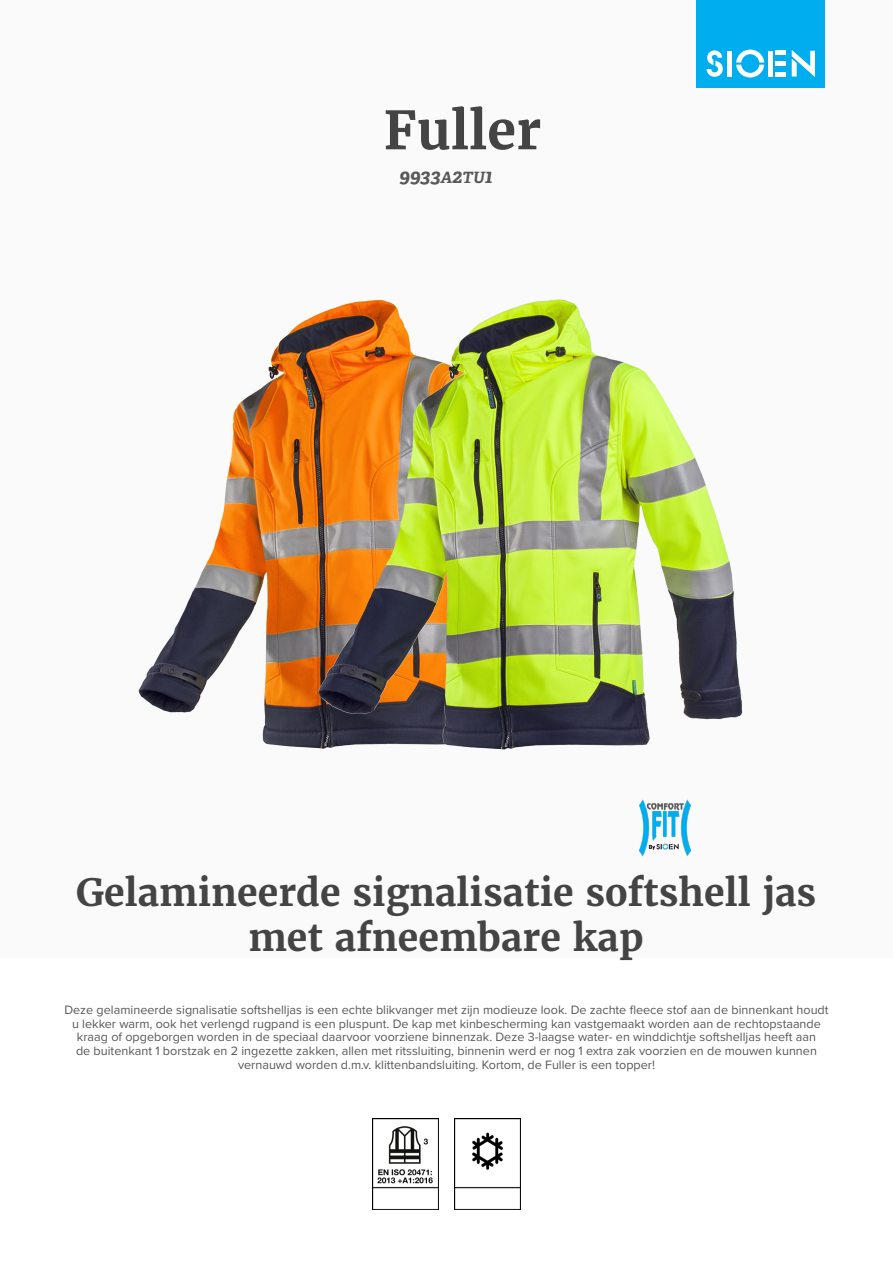
<style>
.page{position:relative;width:893px;height:1263px;background:#fff}
.page>*{position:absolute;margin:0;border:0;box-sizing:border-box;transform-origin:0 0}
.product_name{font:700 52.5px "Merriweather";color:#444}
.product_h2{font:700 37.5px/45px "Merriweather";color:#444;text-align:center}
.product_ref{font:italic 700 19.5px "Adelle";color:#57585a}
.product_description{font:12.6px/13.6px "Proxima Nova";color:#57585a;text-align:center}
.s1{font-size:15.6px}
</style>
<div class="page">
<div style="left:0;top:0;width:893px;height:957px;background:#fafafa"></div>
<div style="left:697px;top:0;width:128px;height:88px;background:#00aeef"></div>
<svg style="left:707px;top:50px;width:16px;height:27px"></svg>
<svg style="left:736px;top:50px;width:28px;height:28px"></svg>
<div style="left:727px;top:51px;width:5px;height:26px;background:#fff"></div>
<div style="left:768px;top:51px;width:5px;height:26px;background:#fff"></div>
<div style="left:775px;top:72px;width:11px;height:5px;background:#fff"></div>
<div style="left:775px;top:61px;width:11px;height:5px;background:#fff"></div>
<hr style="left:775px;top:51px;width:11px;height:4px;background:#fff">
<svg style="left:792px;top:50px;width:23px;height:27px"></svg>
<img style="left:372px;top:1118px;width:66px;height:92px">
<img style="left:454px;top:1118px;width:67px;height:92px">
<img style="left:138px;top:325px;width:160px;height:422px">
<img style="left:298px;top:299px;width:445px;height:558px">
<p class="product_name" style="left:384px;top:97px;width:159px">Fuller</p>
<p class="product_ref" style="left:399px;top:164px;width:95px">9933<span class="s1">A</span>2<span class="s1">TU</span>1</p>
<p class="product_h2" style="left:76px;top:869px;width:742px">Gelamineerde signalisatie softshell jas met afneembare kap</p>
<p class="product_description" style="left:64px;top:1002px;width:766px">Deze gelamineerde signalisatie softshelljas is een echte blikvanger met zijn modieuze look. De zachte fleece stof aan de binnenkant houdt u lekker warm, ook het verlengd rugpand is een pluspunt. De kap met kinbescherming kan vastgemaakt worden aan de rechtopstaande kraag of opgeborgen worden in de speciaal daarvoor voorziene binnenzak. Deze 3-laagse water- en winddichtje softshelljas heeft aan<br>de buitenkant 1 borstzak en 2 ingezette zakken, allen met ritssluiting, binnenin werd er nog 1 extra zak voorzien en de mouwen kunnen vernauwd worden d.m.v. klittenbandsluiting. Kortom, de Fuller is een topper!</p>
</div>
